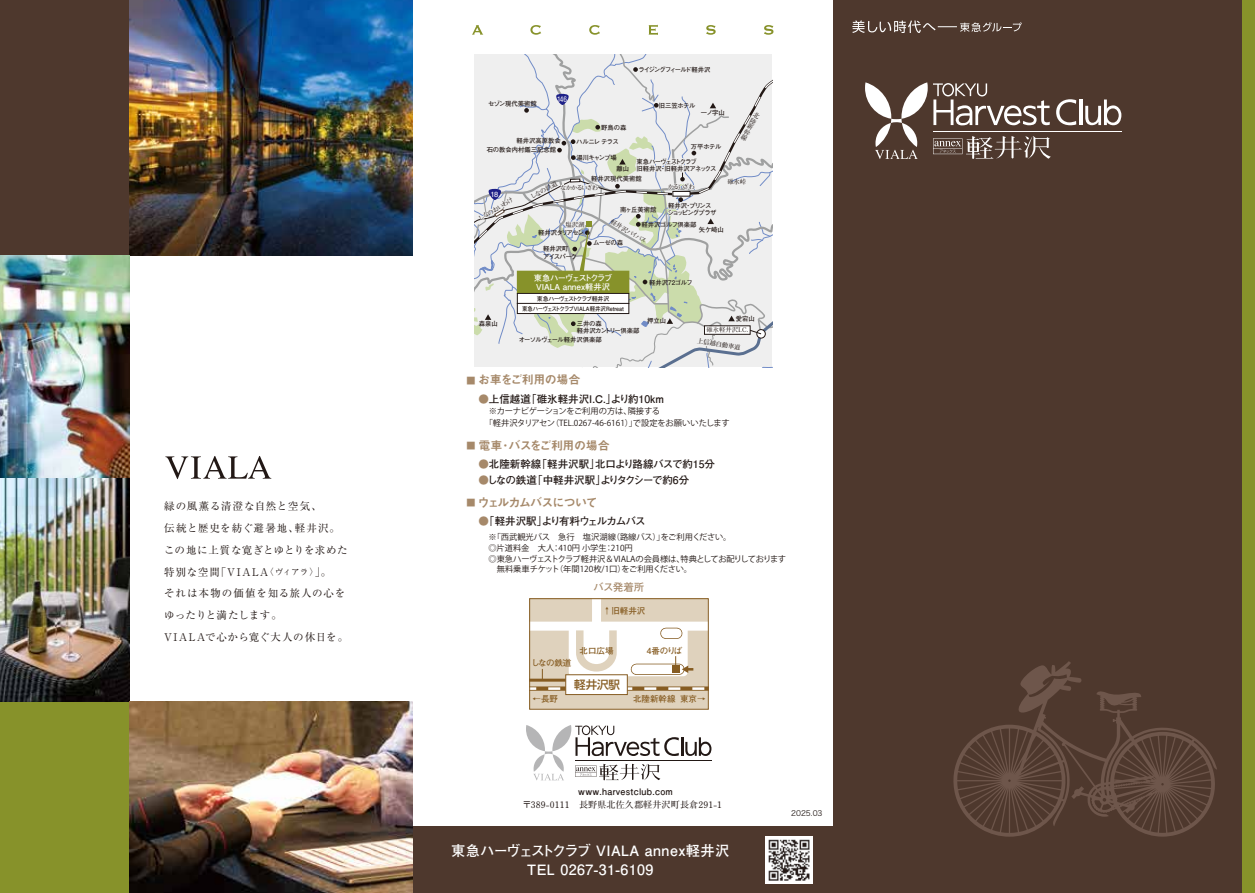
<style>
.page{position:relative;width:1255px;height:893px;background:#fff}
.page>*{position:absolute;margin:0;border:0;box-sizing:border-box;transform-origin:0 0}
.t1{font:700 14.25px/19.5px "Futo Go B101 Pr 5";letter-spacing:.03em;color:#fff;text-align:center}
.t2{font:12px "Midashi Go Pr 5 MB31";letter-spacing:-.055em;color:#a6896a}
.t3{font:12px "Midashi Go Pr 5 MB31";letter-spacing:-.095em;color:#a6896a}
.t4{font:12px "Midashi Go Pr 5 MB31";letter-spacing:-.035em;color:#a6896a}
.t5{font:500 11.55px "Shin Go Pr 6 N";color:#865c22}
.t6{font:10.5px/21.8px "Ryumin Pr 6 N";letter-spacing:.065em;color:#221815}
.t7{font:700 10.5px "Futo Go B101 Pr 5";color:#221815}
.t8{font:700 10.5px "Futo Go B101 Pr 5";letter-spacing:-.035em;color:#221815}
.t9{font:700 10.5px "Futo Go B101 Pr 5";letter-spacing:-.085em;color:#221815}
.t10{font:700 10.5px "Futo Go B101 Pr 5";letter-spacing:-.03em;color:#a6896a}
.t11{font:700 9px "Futo Min A101 Pr 5";letter-spacing:.02em;color:#221815}
.t12{font:700 9px "Futo Go B101 Pr 5";letter-spacing:.03em;color:#221815}
.t13{font:700 8.55px "Futo Go B101 Pr 6 N";color:#865c22}
.t14{font:8.25px/10.5px "Koz Go Pro";color:#221815}
.t15{font:700 8.25px/9px "Futo Go B101 Pr 5";color:#fff}
.t16{font:7.5px "Hira Kaku Pro N W3";color:#221815}
.t17{font:condensed 7.5px "Helvetica";color:#fff;scale:.96 1}
.t18{font:7.5px "Helvetica";color:#fff}
.t19{font:700 6.3px/7.5px "Futo Go B101 Pr 6 N";letter-spacing:-.03em;color:#221815}
.t20{font:700 6.3px/6.3px "Futo Min A101 Pr 6 N";letter-spacing:-.11em;color:#221815;text-align:justify}
.t21{font:700 6.3px "Futo Go B101 Pr 6 N";color:#221815}
.t22{font:700 6.3px/6.8px "Futo Go B101 Pr 6 N";letter-spacing:-.105em;color:#221815}
.t23{font:700 6.3px/6.8px "Futo Go B101 Pr 6 N";letter-spacing:-.14em;color:#221815}
.t24{font:700 6.3px "Futo Go B101 Pr 6 N";letter-spacing:-.07em;color:#221815}
.t25{font:700 6.3px "Futo Go B101 Pr 6 N";letter-spacing:-.155em;color:#221815}
.t26{font:700 6.3px/7.5px "Futo Go B101 Pr 6 N";letter-spacing:-.08em;color:#221815}
.t27{font:700 6.3px "Futo Go B101 Pr 6 N";letter-spacing:-.095em;color:#221815}
.t28{font:700 6.3px "Futo Min A101 Pr 6 N";letter-spacing:-.165em;color:#221815}
.t29{font:700 5.85px/9.9px "Futo Go B101 Pr 5";letter-spacing:-.025em;color:#221815;text-align:center}
.s1{font-size:8.7px}
.s2{font-size:9px}
.s3{color:#a6896a}
</style>
<div class="page">
<div style="left:833px;top:0;width:421px;height:893px;background:#4e382d"></div>
<div style="left:0;top:702px;width:130px;height:191px;background:#87922a"></div>
<div style="left:0;top:0;width:130px;height:255px;background:#4e382d"></div>
<svg style="left:165px;top:456px;width:106px;height:23px"></svg>
<div style="left:1242px;top:0;width:12px;height:893px;background:#87922a"></div>
<div style="left:412px;top:827px;width:422px;height:66px;background:#4e382d"></div>
<svg style="left:953px;top:661px;width:264px;height:176px"></svg>
<img style="left:130px;top:0;width:282px;height:255px">
<img style="left:0;top:255px;width:130px;height:447px">
<img style="left:130px;top:702px;width:282px;height:191px">
<img style="left:765px;top:837px;width:47px;height:47px">
<svg style="left:472px;top:25px;width:11px;height:10px"></svg>
<svg style="left:530px;top:25px;width:11px;height:10px"></svg>
<svg style="left:589px;top:25px;width:11px;height:10px"></svg>
<svg style="left:648px;top:25px;width:10px;height:10px"></svg>
<svg style="left:706px;top:25px;width:9px;height:10px"></svg>
<svg style="left:764px;top:25px;width:9px;height:10px"></svg>
<div style="left:529px;top:599px;width:179px;height:110px;background:#dfd2bd"></div>
<svg style="left:531px;top:686px;width:175px;height:5px"></svg>
<svg style="left:531px;top:687px;width:175px;height:3px"></svg>
<hr style="left:529px;top:679px;width:98px;height:3px;background:#865c22">
<div style="left:568px;top:625px;width:119px;height:51px;background:#fff;border-radius:4px"></div>
<div style="left:529px;top:622px;width:179px;height:9px;background:#fff"></div>
<div style="left:592px;top:599px;width:9px;height:26px;background:#fff"></div>
<div style="left:565px;top:674px;width:62px;height:21px;background:#fff;border:1px solid #865c22"></div>
<svg style="left:572px;top:630px;width:48px;height:45px"></svg>
<div style="left:636px;top:664px;width:43px;height:11px;background:#a18154"></div>
<div style="left:636px;top:664px;width:43px;height:10px;background:#fff"></div>
<div style="left:672px;top:665px;width:8px;height:8px;background:#865c22"></div>
<svg style="left:675px;top:656px;width:18px;height:17px"></svg>
<div style="left:666px;top:628px;width:10px;height:11px;background:#a28256"></div>
<div style="left:666px;top:628px;width:10px;height:10px;background:#fff"></div>
<div style="left:529px;top:598px;width:179px;height:112px;border:1px solid #865c22"></div>
<svg style="left:474px;top:55px;width:298px;height:313px"></svg>
<div style="left:517px;top:271px;width:112px;height:22px;background:#87922a"></div>
<div style="left:517px;top:293px;width:112px;height:11px;background:#fff"></div>
<div style="left:517px;top:293px;width:112px;height:11px;border:1px solid #221815"></div>
<div style="left:517px;top:303px;width:112px;height:11px;background:#fff"></div>
<div style="left:517px;top:303px;width:112px;height:11px;border:1px solid #221815"></div>
<svg style="left:852px;top:20px;width:169px;height:13px"></svg>
<hr style="left:932px;top:131px;width:189px;height:1px;background:#fff">
<hr style="left:1079px;top:100px;width:3px;height:25px;background:#fff">
<svg style="left:1056px;top:99px;width:20px;height:26px"></svg>
<svg style="left:1085px;top:100px;width:36px;height:25px"></svg>
<svg style="left:865px;top:82px;width:185px;height:77px"></svg>
<svg style="left:526px;top:725px;width:185px;height:55px"></svg>
<p class="t6" style="left:164px;top:495px;width:186px">緑の風薫る清澄な自然と空気、<br>伝統と歴史を紡ぐ避暑地、軽井沢。この地に上質な寛ぎとゆとりを求めた特別な空間「VIALA<span class="s1">〈ヴィアラ〉</span>」。<br>それは本物の価値を知る旅人の心をゆったりと満たします。<br>VIALAで心から寛ぐ大人の休日を。</p>
<p class="t25" style="left:638px;top:64px;width:73px">ライジングフィールド軽井沢</p>
<p class="t17" style="left:557px;top:94px;width:12px">146</p>
<p class="t21" style="left:488px;top:98px;width:50px">セゾン現代美術館</p>
<p class="t19" style="left:658px;top:101px;width:38px">旧三笠ホテル</p>
<p class="t19" style="left:701px;top:109px;width:25px">一ノ字山</p>
<p class="t20" style="left:755px;top:111px;width:5px;rotate:29deg">北陸新幹線</p>
<p class="t20" style="left:727px;top:178px;width:20px">碓氷峠</p>
<p class="t19" style="left:601px;top:123px;width:27px">野鳥の森</p>
<p class="t21" style="left:516px;top:136px;width:46px">軽井沢高原教会</p>
<p class="t19" style="left:576px;top:137px;width:44px">ハルニレ テラス</p>
<p class="t21" style="left:487px;top:145px;width:71px">石の教会内村鑑三記念館</p>
<p class="t19" style="left:691px;top:143px;width:32px">万平ホテル</p>
<p class="t22" style="left:576px;top:154px;width:42px">湯川キャンプ場</p>
<p class="t21" style="left:591px;top:174px;width:52px">軽井沢現代美術館</p>
<p class="t19" style="left:620px;top:206px;width:38px">南ヶ丘美術館</p>
<p class="t22" style="left:636px;top:158px;width:82px">東急ハーヴェストクラブ<br>旧軽井沢・旧軽井沢アネックス</p>
<p class="t19" style="left:616px;top:165px;width:14px">離山</p>
<p class="t20" style="left:529px;top:194px;width:31px;rotate:-28deg">しなの鉄道</p>
<p class="t28" style="left:560px;top:182px;width:40px">なかかるいざわ</p>
<p class="t20" style="left:667px;top:183px;width:28px">かるいざわ</p>
<p class="t18" style="left:490px;top:190px;width:9px">18</p>
<p class="t20" style="left:477px;top:216px;width:41px;rotate:-30deg">しなのおいわけ</p>
<p class="t23" style="left:667px;top:202px;width:50px">軽井沢・プリンスショッピングプラザ</p>
<p class="t20" style="left:612px;top:218px;width:42px;rotate:30deg">軽井沢バイパス</p>
<p class="t19" style="left:641px;top:220px;width:57px">軽井沢ゴルフ倶楽部</p>
<p class="t20" style="left:565px;top:221px;width:20px">塩沢湖</p>
<p class="t19" style="left:698px;top:225px;width:26px">矢ケ崎山</p>
<p class="t27" style="left:538px;top:228px;width:48px">軽井沢タリアセン</p>
<p class="t19" style="left:593px;top:239px;width:31px">ムーゼの森</p>
<p class="t26" style="left:543px;top:245px;width:36px">軽井沢町<br>アイスパーク</p>
<p class="t19" style="left:479px;top:320px;width:21px">森泉山</p>
<p class="t15" style="left:534px;top:272px;width:80px">東急ハーヴェストクラブ<br>VIALA annex軽井沢</p>
<p class="t21" style="left:649px;top:277px;width:45px">軽井沢72ゴルフ</p>
<p class="t29" style="left:522px;top:293px;width:103px">東急ハーヴェストクラブ軽井沢<br>東急ハーヴェストクラブVIALA軽井沢Retreat</p>
<p class="t19" style="left:576px;top:319px;width:64px">三井の森<br>軽井沢カントリー倶楽部</p>
<p class="t19" style="left:647px;top:317px;width:21px">押立山</p>
<p class="t19" style="left:736px;top:315px;width:21px">愛宕山</p>
<p class="t20" style="left:706px;top:327px;width:43px">碓氷軽井沢I.C.</p>
<p class="t24" style="left:519px;top:335px;width:85px">オーソルヴェール軽井沢倶楽部</p>
<p class="t20" style="left:697px;top:338px;width:45px;rotate:8deg">上信越自動車道</p>
<h2 class="t4" style="left:466px;top:370px;width:116px"><span class="s2">■</span> お車をご利用の場合</h2>
<p class="t7" style="left:478px;top:390px;width:187px"><span class="s3">●</span>上信越道「碓氷軽井沢I.C.」より約10km</p>
<p class="t14" style="left:485px;top:405px;width:246px;line-height:12px;text-indent:4px">※カーナビゲーションをご利用の方は、隣接する<br>「軽井沢タリアセン（TEL.0267-46-6161）」で設定をお願いいたします</p>
<h2 class="t2" style="left:466px;top:435px;width:145px"><span class="s2">■</span> 電車･バスをご利用の場合</h2>
<p class="t7" style="left:478px;top:455px;width:238px"><span class="s3">●</span>北陸新幹線「軽井沢駅」北口より路線バスで約15分</p>
<p class="t8" style="left:478px;top:472px;width:212px"><span class="s3">●</span>しなの鉄道「中軽井沢駅」よりタクシーで約6分</p>
<h2 class="t3" style="left:466px;top:493px;width:133px"><span class="s2">■</span> ウェルカムバスについて</h2>
<p class="t9" style="left:478px;top:513px;width:169px"><span class="s3">●</span>「軽井沢駅」より有料ウェルカムバス</p>
<p class="t14" style="left:488px;top:532px;width:299px">※「西武観光バス　急行　塩沢湖線（路線バス）」をご利用ください。<br>◎片道料金　大人：410円 小学生：210円<br>◎東急ハーヴェストクラブ軽井沢＆VIALAの会員様は、特典としてお配りしております　無料乗車チケット（年間120枚/1口）をご利用ください。</p>
<p class="t10" style="left:593px;top:579px;width:52px">バス発着所</p>
<p class="t13" style="left:531px;top:656px;width:42px">しなの鉄道</p>
<p class="t13" style="left:603px;top:604px;width:44px">↑旧軽井沢</p>
<p class="t13" style="left:579px;top:643px;width:35px">北口広場</p>
<p class="t13" style="left:646px;top:644px;width:37px">4番のりば</p>
<h3 class="t5" style="left:574px;top:675px;width:47px">軽井沢駅</h3>
<p class="t13" style="left:633px;top:691px;width:44px">北陸新幹線</p>
<p class="t13" style="left:532px;top:691px;width:27px">←長野</p>
<p class="t13" style="left:680px;top:691px;width:27px">東京→</p>
<p class="t12" style="left:578px;top:784px;width:96px">www.harvestclub.com</p>
<p class="t11" style="left:522px;top:798px;width:201px">〒389-0111　長野県北佐久郡軽井沢町長倉291-1</p>
<h1 class="t1" style="left:451px;top:839px;width:280px">東急ハーヴェストクラブ VIALA annex軽井沢<br>TEL 0267-31-6109</h1>
<p class="t16" style="left:791px;top:807px;width:33px">2025.03</p>
</div>
